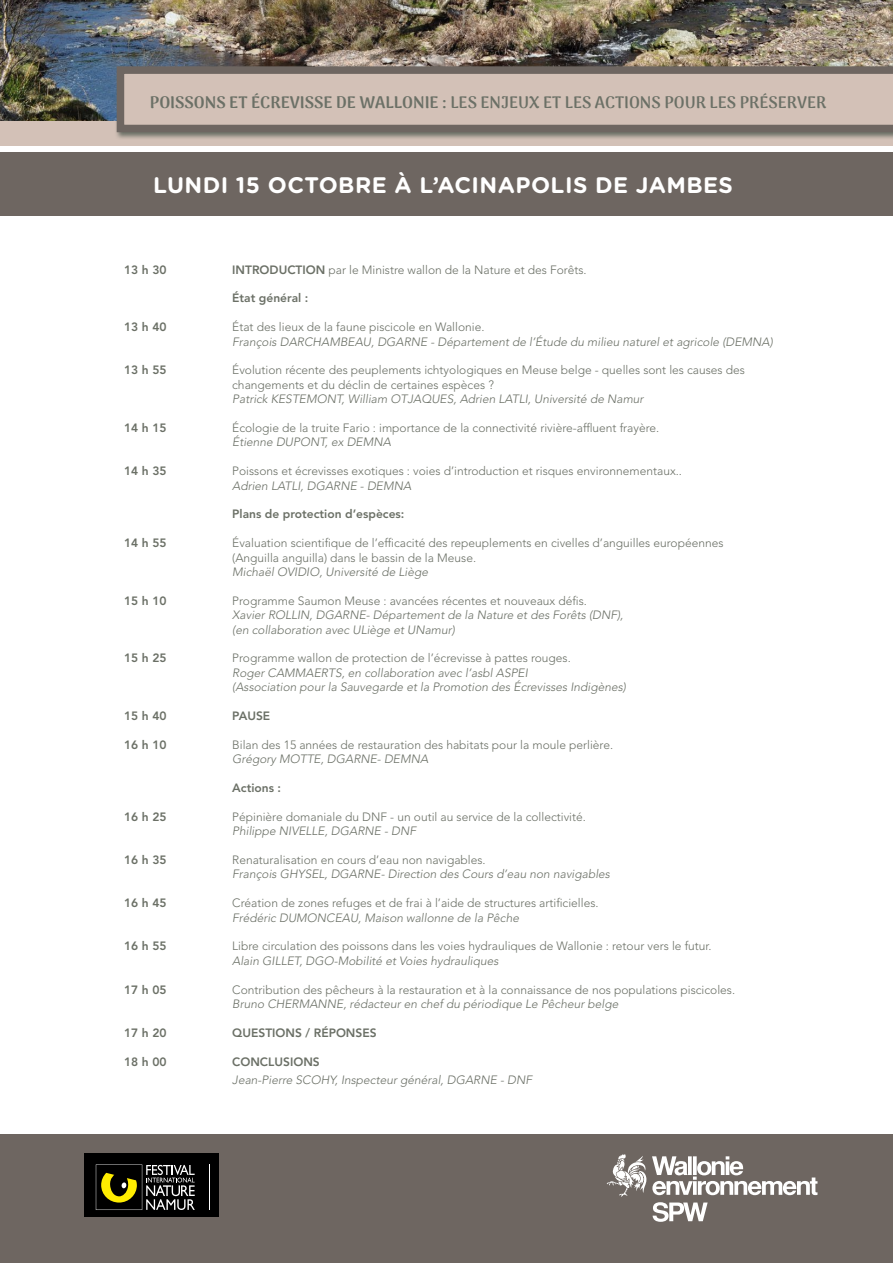
<style>
.page{position:relative;width:893px;height:1263px;background:#fff}
.page>*{position:absolute;margin:0;border:0;box-sizing:border-box;transform-origin:0 0}
.t1{font:700 22.5px "Gotham Rounded";letter-spacing:.02em;color:#fff}
.t2{font:800 16.5px "Arima Madurai";color:#6b7066}
.t3{font:300 12px/14.4px "Avenir LT Std";color:#6b7066}
.t4{font:italic 300 12px/14.4px "Avenir LT Std";color:#6b7066}
.t5{font:800 12px "Avenir LT Std";color:#6b7066}
.s1{font-weight:900}
.s2{font-weight:800}
</style>
<div class="page">
<div style="left:0;top:94px;width:893px;height:52px;background:#d3c1b7"></div>
<img style="left:0;top:0;width:893px;height:121px">
<svg style="left:115px;top:65px;width:778px;height:74px;background:#938e85"></svg>
<svg style="left:117px;top:66px;width:776px;height:66px"></svg>
<div style="left:0;top:152px;width:893px;height:63px;background:#6e6661"></div>
<div style="left:0;top:1135px;width:893px;height:128px;background:#6e6661"></div>
<div style="left:84px;top:1153px;width:135px;height:64px;background:#000"></div>
<svg style="left:96px;top:1164px;width:99px;height:46px"></svg>
<hr style="left:209px;top:1165px;width:1px;height:45px;background:#fff">
<svg style="left:607px;top:1154px;width:39px;height:43px"></svg>
<svg style="left:653px;top:1202px;width:55px;height:20px"></svg>
<svg style="left:652px;top:1156px;width:165px;height:39px"></svg>
<h2 class="t2" style="left:150px;top:91px;width:678px"><span class="s1">POISSONS ET ÉCREVISSE DE WALLONIE :</span> LES ENJEUX ET LES ACTIONS POUR LES PRÉSERVER</h2>
<h1 class="t1" style="left:153px;top:169px;width:581px">LUNDI 15 OCTOBRE À L’ACINAPOLIS DE JAMBES</h1>
<p class="t5" style="left:124px;top:262px;width:44px">13 h 30</p>
<p class="t3" style="left:232px;top:262px;width:356px"><span class="s2">INTRODUCTION</span> par le Ministre wallon de la Nature et des Forêts.</p>
<p class="t5" style="left:232px;top:291px;width:78px">État général :</p>
<p class="t5" style="left:124px;top:320px;width:44px">13 h 40</p>
<p class="t3" style="left:232px;top:320px;width:254px">État des lieux de la faune piscicole en Wallonie.</p>
<p class="t4" style="left:232px;top:334px;width:542px">François DARCHAMBEAU, DGARNE - Département de l’Étude du milieu naturel et agricole (DEMNA)</p>
<p class="t5" style="left:124px;top:363px;width:44px">13 h 55</p>
<p class="t3" style="left:232px;top:363px;width:514px">Évolution récente des peuplements ichtyologiques en Meuse belge - quelles sont les causes des changements et du déclin de certaines espèces ?</p>
<p class="t4" style="left:232px;top:392px;width:413px">Patrick KESTEMONT, William OTJAQUES, Adrien LATLI, Université de Namur</p>
<p class="t5" style="left:124px;top:421px;width:44px">14 h 15</p>
<p class="t3" style="left:232px;top:421px;width:429px">Écologie de la truite Fario : importance de la connectivité rivière-affluent frayère.</p>
<p class="t4" style="left:232px;top:435px;width:160px">Étienne DUPONT, ex DEMNA</p>
<p class="t5" style="left:124px;top:464px;width:44px">14 h 35</p>
<p class="t3" style="left:232px;top:464px;width:451px">Poissons et écrevisses exotiques : voies d’introduction et risques environnementaux..</p>
<p class="t4" style="left:232px;top:478px;width:181px">Adrien LATLI, DGARNE - DEMNA</p>
<p class="t5" style="left:232px;top:507px;width:174px">Plans de protection d’espèces:</p>
<p class="t5" style="left:124px;top:536px;width:44px">14 h 55</p>
<p class="t3" style="left:232px;top:536px;width:493px">Évaluation scientifique de l’efficacité des repeuplements en civelles d’anguilles européennes (Anguilla anguilla) dans le bassin de la Meuse.</p>
<p class="t4" style="left:232px;top:565px;width:197px">Michaël OVIDIO, Université de Liège</p>
<p class="t5" style="left:124px;top:593px;width:44px">15 h 10</p>
<p class="t3" style="left:232px;top:593px;width:356px">Programme Saumon Meuse : avancées récentes et nouveaux défis.</p>
<p class="t4" style="left:232px;top:608px;width:393px">Xavier ROLLIN, DGARNE- Département de la Nature et des Forêts (DNF), (en collaboration avec ULiège et UNamur)</p>
<p class="t5" style="left:124px;top:651px;width:44px">15 h 25</p>
<p class="t3" style="left:232px;top:651px;width:340px">Programme wallon de protection de l’écrevisse à pattes rouges.</p>
<p class="t4" style="left:232px;top:666px;width:395px">Roger CAMMAERTS, en collaboration avec l’asbl ASPEI<br>(Association pour la Sauvegarde et la Promotion des Écrevisses Indigènes)</p>
<p class="t5" style="left:124px;top:709px;width:44px">15 h 40</p>
<p class="t5" style="left:232px;top:709px;width:39px">PAUSE</p>
<p class="t5" style="left:124px;top:737px;width:44px">16 h 10</p>
<p class="t3" style="left:232px;top:737px;width:382px">Bilan des 15 années de restauration des habitats pour la moule perlière.</p>
<p class="t4" style="left:232px;top:752px;width:198px">Grégory MOTTE, DGARNE- DEMNA</p>
<p class="t5" style="left:232px;top:781px;width:50px">Actions :</p>
<p class="t5" style="left:124px;top:809px;width:44px">16 h 25</p>
<p class="t3" style="left:232px;top:809px;width:355px">Pépinière domaniale du DNF - un outil au service de la collectivité.</p>
<p class="t4" style="left:232px;top:824px;width:185px">Philippe NIVELLE, DGARNE - DNF</p>
<p class="t5" style="left:124px;top:853px;width:44px">16 h 35</p>
<p class="t3" style="left:232px;top:853px;width:255px">Renaturalisation en cours d’eau non navigables.</p>
<p class="t4" style="left:232px;top:867px;width:379px">François GHYSEL, DGARNE- Direction des Cours d’eau non navigables</p>
<p class="t5" style="left:124px;top:896px;width:44px">16 h 45</p>
<p class="t3" style="left:232px;top:896px;width:368px">Création de zones refuges et de frai à l’aide de structures artificielles.</p>
<p class="t4" style="left:232px;top:910px;width:288px">Frédéric DUMONCEAU, Maison wallonne de la Pêche</p>
<p class="t5" style="left:124px;top:939px;width:44px">16 h 55</p>
<p class="t3" style="left:232px;top:939px;width:481px">Libre circulation des poissons dans les voies hydrauliques de Wallonie : retour vers le futur.</p>
<p class="t4" style="left:232px;top:954px;width:268px">Alain GILLET, DGO-Mobilité et Voies hydrauliques</p>
<p class="t5" style="left:124px;top:982px;width:44px">17 h 05</p>
<p class="t3" style="left:232px;top:982px;width:504px">Contribution des pêcheurs à la restauration et à la connaissance de nos populations piscicoles.</p>
<p class="t4" style="left:232px;top:997px;width:388px">Bruno CHERMANNE, rédacteur en chef du périodique Le Pêcheur belge</p>
<p class="t5" style="left:124px;top:1025px;width:44px">17 h 20</p>
<p class="t5" style="left:232px;top:1025px;width:146px">QUESTIONS / RÉPONSES</p>
<p class="t5" style="left:124px;top:1054px;width:44px">18 h 00</p>
<p class="t5" style="left:232px;top:1054px;width:89px">CONCLUSIONS</p>
<p class="t4" style="left:232px;top:1072px;width:301px">Jean-Pierre SCOHY, Inspecteur général, DGARNE - DNF</p>
</div>
